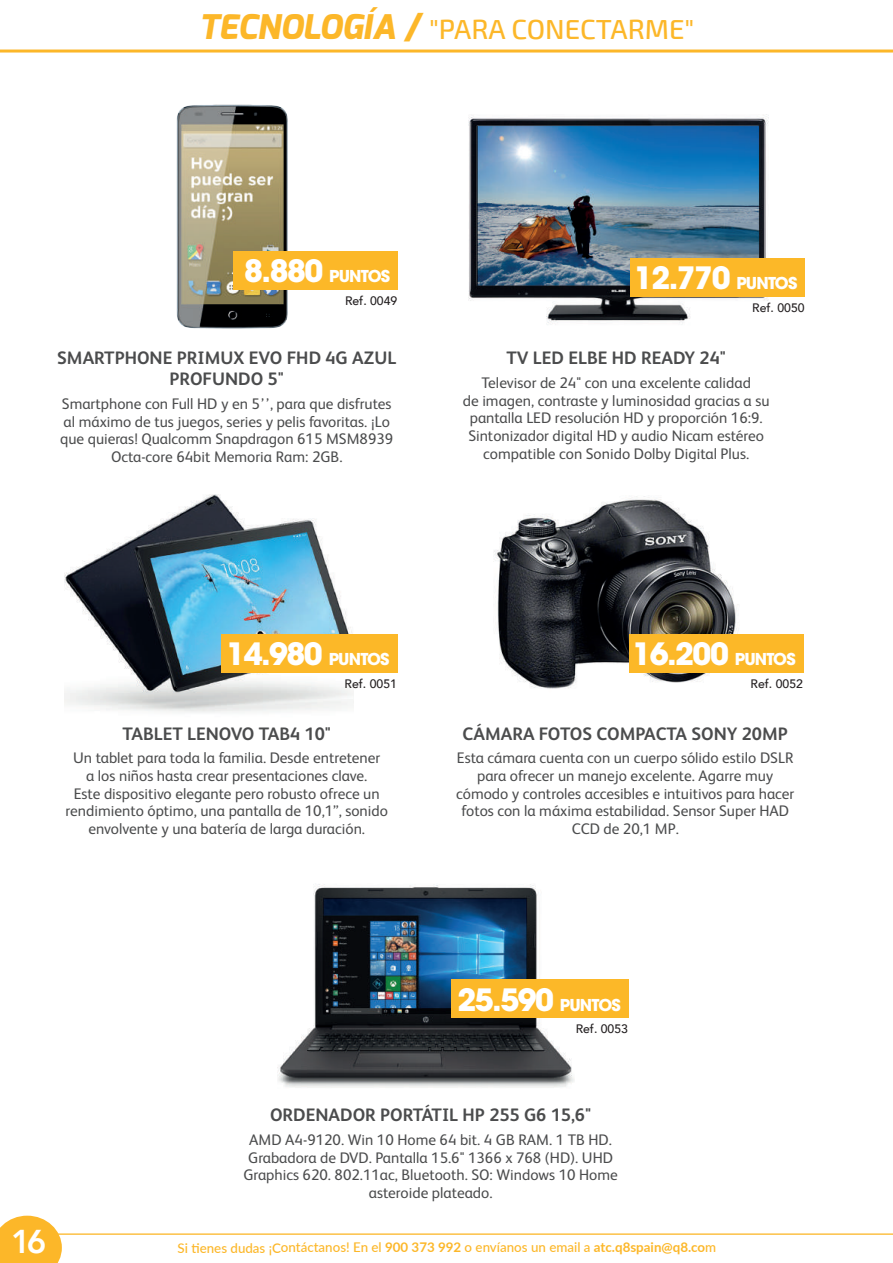
<style>
.page{position:relative;width:893px;height:1263px;background:#fff}
.page>*{position:absolute;margin:0;border:0;box-sizing:border-box;transform-origin:0 0}
.t1{font:800 33px "Avenir";color:#fff}
.t2{font:700 30.6px "ITC Avant Garde Std";letter-spacing:-.05em;color:#fff}
.t3{font:500 27.6px "Exo 2";color:#fcb729}
.t4{font:700 18px/21px "FS Albert";color:#4b4c4d;text-align:center}
.t5{font:700 16.35px "ITC Avant Garde Std";letter-spacing:-.05em;color:#fff}
.t6{font:15.3px/17.7px "FS Albert";color:#4b4c4d;text-align:center}
.t7{font:500 13.35px "Lato";color:#fcb729}
.t8{font:500 12.3px "Avenir";color:#231f20}
.s1{font-family:"Exo";font-weight:800;font-style:italic;font-size:33.9px}
.s2{font-size:30.6px}
.s3{font-size:16.35px}
.s4{font-weight:700}
</style>
<div class="page">
<img style="left:64px;top:494px;width:289px;height:219px">
<img style="left:493px;top:496px;width:255px;height:193px">
<img style="left:468px;top:114px;width:308px;height:211px">
<img style="left:278px;top:884px;width:297px;height:204px">
<img style="left:176px;top:104px;width:112px;height:224px">
<div style="left:629px;top:634px;width:175px;height:38px;background:#fcb828"></div>
<div style="left:451px;top:980px;width:178px;height:38px;background:#fcb828"></div>
<div style="left:630px;top:259px;width:175px;height:38px;background:#fcb828"></div>
<div style="left:221px;top:634px;width:177px;height:38px;background:#fcb828"></div>
<hr style="left:0;top:50px;width:893px;height:3px;background:#fcb729">
<div style="left:234px;top:251px;width:164px;height:38px;background:#fcb828"></div>
<hr style="left:0;top:1233px;width:893px;height:2px;background:#fcb729">
<svg style="left:0;top:1216px;width:62px;height:47px;background:#fcbf42"></svg>
<h3 class="t3" style="left:199px;top:13px;width:497px"><span class="s1">TECNOLOGÍA /</span> "PARA CONECTARME"</h3>
<p class="t5" style="left:244px;top:265px;width:147px"><span class="s2">8.880</span> PUNTOS</p>
<p class="t8" style="left:345px;top:290px;width:54px">Ref. 0049</p>
<p class="t4" style="left:57px;top:347px;width:341px">SMARTPHONE PRIMUX EVO FHD 4G AZUL<br>PROFUNDO 5"</p>
<p class="t6" style="left:60px;top:395px;width:335px">Smartphone con Full HD y en 5’’, para que disfrutes al máximo de tus juegos, series y pelis favoritas. ¡Lo que quieras! Qualcomm Snapdragon 615 MSM8939<br>Octa-core 64bit Memoria Ram: 2GB.</p>
<h2 class="t2" style="left:634px;top:258px;width:165px">12.770 <span class="s3">PUNTOS</span></h2>
<p class="t8" style="left:752px;top:297px;width:54px">Ref. 0050</p>
<p class="t4" style="left:506px;top:347px;width:221px">TV LED ELBE HD READY 24"</p>
<p class="t6" style="left:463px;top:374px;width:308px">Televisor de 24" con una excelente calidad<br>de imagen, contraste y luminosidad gracias a su pantalla LED resolución HD y proporción 16:9.<br>Sintonizador digital HD y audio Nicam estéreo compatible con Sonido Dolby Digital Plus.</p>
<h2 class="t2" style="left:226px;top:634px;width:165px">14.980 <span class="s3">PUNTOS</span></h2>
<h2 class="t2" style="left:632px;top:634px;width:165px">16.200 <span class="s3">PUNTOS</span></h2>
<p class="t8" style="left:345px;top:673px;width:54px">Ref. 0051</p>
<p class="t8" style="left:751px;top:673px;width:54px">Ref. 0052</p>
<p class="t4" style="left:122px;top:723px;width:210px">TABLET LENOVO TAB4 10"</p>
<p class="t6" style="left:66px;top:749px;width:324px">Un tablet para toda la familia. Desde entretener<br>a los niños hasta crear presentaciones clave.<br>Este dispositivo elegante pero robusto ofrece un rendimiento óptimo, una pantalla de 10,1”, sonido envolvente y una batería de larga duración.</p>
<p class="t4" style="left:463px;top:723px;width:327px">CÁMARA FOTOS COMPACTA SONY 20MP</p>
<p class="t6" style="left:456px;top:749px;width:340px">Esta cámara cuenta con un cuerpo sólido estilo DSLR para ofrecer un manejo excelente. Agarre muy cómodo y controles accesibles e intuitivos para hacer fotos con la máxima estabilidad. Sensor Super HAD CCD de 20,1 MP.</p>
<h1 class="t1" style="left:11px;top:1216px;width:37px">16</h1>
<h2 class="t2" style="left:457px;top:979px;width:165px">25.590 <span class="s3">PUNTOS</span></h2>
<p class="t8" style="left:576px;top:1018px;width:54px">Ref. 0053</p>
<p class="t4" style="left:270px;top:1104px;width:323px">ORDENADOR PORTÁTIL HP 255 G6 15,6"</p>
<p class="t6" style="left:243px;top:1131px;width:376px">AMD A4-9120. Win 10 Home 64 bit. 4 GB RAM. 1 TB HD.<br>Grabadora de DVD. Pantalla 15.6" 1366 x 768 (HD). UHD Graphics 620. 802.11ac, Bluetooth. SO: Windows 10 Home asteroide plateado.</p>
<p class="t7" style="left:178px;top:1238px;width:540px">Si tienes dudas ¡Contáctanos! En el <span class="s4">900 373 992</span> o envíanos un email a <span class="s4">atc.q8spain@q8.co</span>m</p>
</div>
